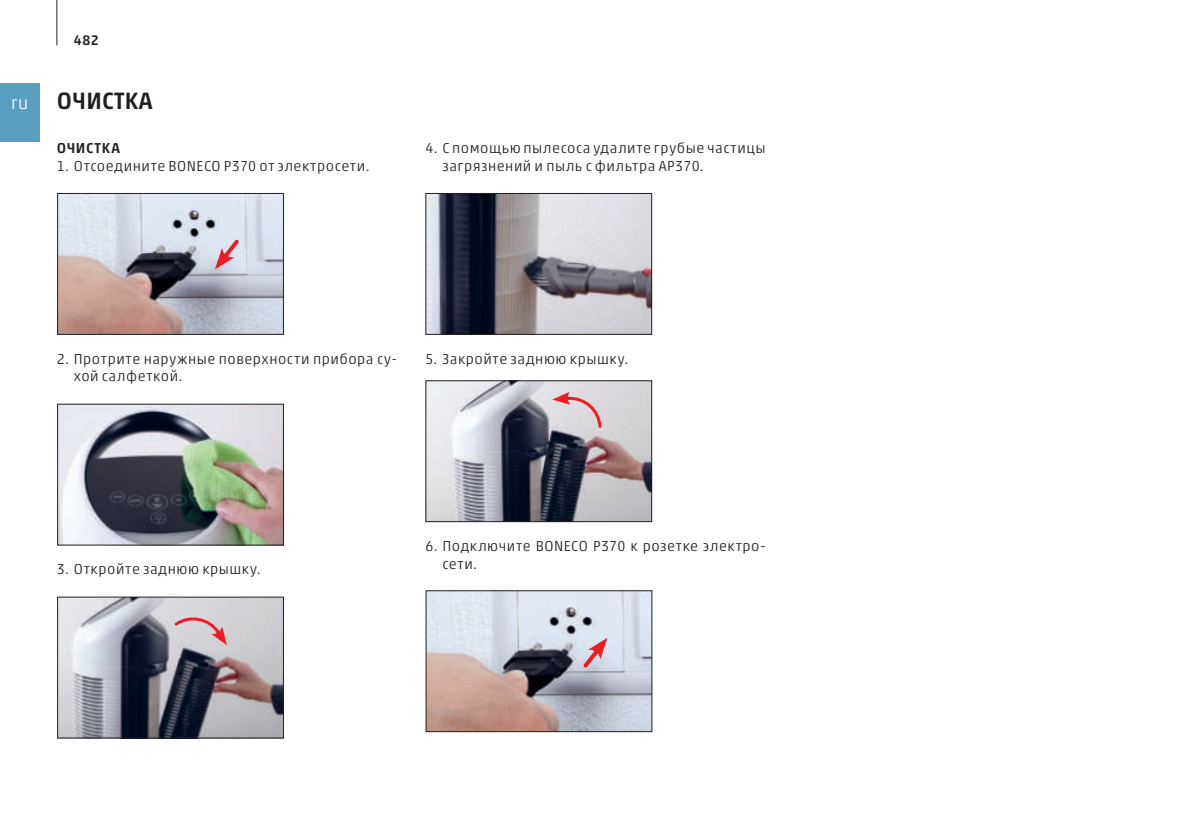
<style>
.page{position:relative;width:1191px;height:840px;background:#fff}
.page>*{position:absolute;margin:0;border:0;box-sizing:border-box;transform-origin:0 0}
.t1{font:500 24px "Akko W1 G";letter-spacing:.01em;color:#231f20}
.t2{font:300 18px "Akko W1 G";color:#fff}
.t3{font:300 14.6px/17.6px "Akko W1 G";letter-spacing:.035em;color:#231f20}
.t4{font:500 14.6px "Akko W1 G";letter-spacing:.045em;color:#231f20}
.t5{font:500 14px "Akko W1 G";color:#231f20}
</style>
<div class="page">
<div style="left:0;top:83px;width:40px;height:59px;background:#589ebf"></div>
<hr style="left:57px;top:0;width:1px;height:45px;background:#231f20">
<img style="left:59px;top:195px;width:223px;height:137px">
<div style="left:57px;top:193px;width:227px;height:141px;border:1px solid #231f20"></div>
<svg style="left:215px;top:236px;width:27px;height:33px"></svg>
<img style="left:427px;top:592px;width:223px;height:137px">
<div style="left:425px;top:590px;width:227px;height:141px;border:1px solid #231f20"></div>
<svg style="left:580px;top:637px;width:27px;height:33px"></svg>
<img style="left:59px;top:405px;width:223px;height:138px">
<div style="left:57px;top:403px;width:227px;height:142px;border:1px solid #231f20"></div>
<img style="left:427px;top:195px;width:223px;height:137px">
<div style="left:425px;top:193px;width:227px;height:141px;border:1px solid #231f20"></div>
<img style="left:59px;top:598px;width:223px;height:138px">
<div style="left:57px;top:596px;width:227px;height:142px;border:1px solid #231f20"></div>
<svg style="left:172px;top:614px;width:55px;height:30px;background:#d8b9bd"></svg>
<img style="left:427px;top:382px;width:223px;height:138px">
<div style="left:425px;top:380px;width:227px;height:142px;border:1px solid #231f20"></div>
<svg style="left:552px;top:391px;width:51px;height:38px;background:#dec3c7"></svg>
<p class="t2" style="left:11px;top:92px;width:19px">ru</p>
<p class="t5" style="left:74px;top:32px;width:26px">482</p>
<h1 class="t1" style="left:57px;top:86px;width:97px">ОЧИСТКА</h1>
<p class="t4" style="left:57px;top:139px;width:65px">ОЧИСТКА</p>
<p class="t3" style="left:57px;top:157px;width:314px">1. Отсоедините BONECO P370 от электросети.</p>
<p class="t3" style="left:442px;top:139px;width:325px;text-indent:-17px">4. С помощью пылесоса удалите грубые частицы загрязнений и пыль с фильтра AP370.</p>
<p class="t3" style="left:74px;top:349px;width:325px;text-indent:-17px">2. Протрите наружные поверхности прибора су&shy;хой салфеткой.</p>
<p class="t3" style="left:425px;top:349px;width:204px">5. Закройте заднюю крышку.</p>
<p class="t3" style="left:57px;top:560px;width:206px">3. Откройте заднюю крышку.</p>
<p class="t3" style="left:442px;top:536px;width:325px;text-indent:-17px">6. Подключите BONECO P370 к розетке электро&shy;сети.</p>
</div>
